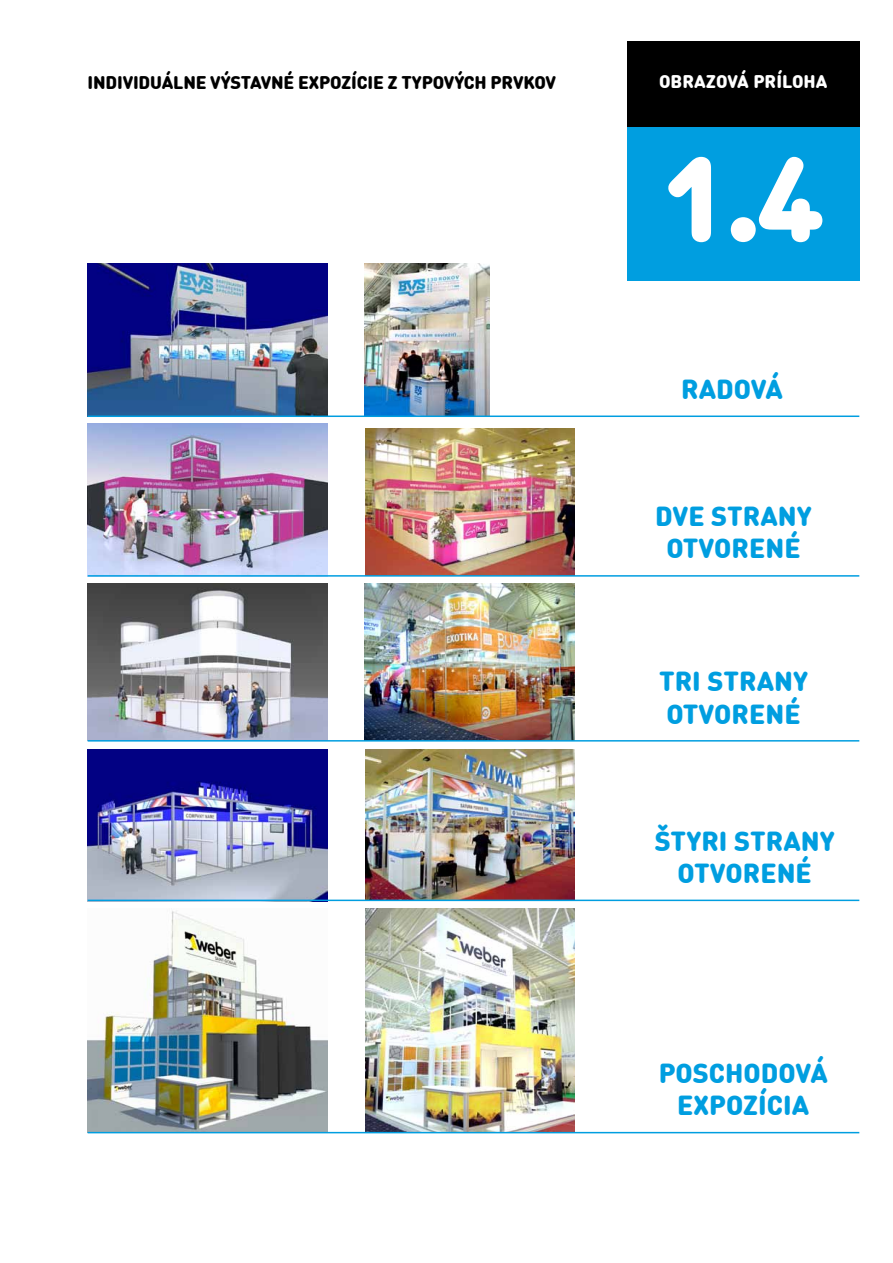
<style>
.page{position:relative;width:893px;height:1263px;background:#fff}
.page>*{position:absolute;margin:0;border:0;box-sizing:border-box;transform-origin:0 0}
.t1{font:900 118.5px "DIN Round Offc Pro";color:#fff}
.t2{font:900 27px/32.4px "DIN Round Offc Pro";color:#009ee0;text-align:center}
.t3{font:900 18px "DIN Round Offc Pro";letter-spacing:-.01em;color:#000}
.t4{font:900 18px "DIN Round Offc Pro";color:#fff}
</style>
<div class="page">
<div style="left:627px;top:126px;width:232px;height:155px;background:#009ee0"></div>
<div style="left:627px;top:41px;width:232px;height:85px;background:#000"></div>
<img style="left:365px;top:264px;width:124px;height:151px">
<img style="left:88px;top:264px;width:240px;height:151px">
<img style="left:88px;top:423px;width:240px;height:152px">
<img style="left:88px;top:584px;width:240px;height:156px">
<img style="left:88px;top:749px;width:240px;height:150px">
<img style="left:88px;top:911px;width:240px;height:221px">
<img style="left:366px;top:429px;width:208px;height:146px">
<img style="left:365px;top:584px;width:209px;height:156px">
<img style="left:366px;top:749px;width:208px;height:150px">
<img style="left:366px;top:909px;width:208px;height:223px">
<hr style="left:88px;top:415px;width:771px;height:2px;background:#009ee0">
<hr style="left:88px;top:575px;width:771px;height:2px;background:#009ee0">
<hr style="left:88px;top:740px;width:771px;height:1px;background:#009ee0">
<hr style="left:88px;top:899px;width:771px;height:2px;background:#009ee0">
<hr style="left:88px;top:1132px;width:771px;height:1px;background:#009ee0">
<p class="t3" style="left:88px;top:70px;width:470px">INDIVIDUÁLNE VÝSTAVNÉ EXPOZÍCIE Z TYPOVÝCH PRVKOV</p>
<p class="t4" style="left:659px;top:68px;width:170px">OBRAZOVÁ PRÍLOHA</p>
<h1 class="t1" style="left:663px;top:114px;width:162px">1.4</h1>
<p class="t2" style="left:681px;top:372px;width:103px">RADOVÁ</p>
<p class="t2" style="left:655px;top:498px;width:157px">DVE STRANY<br>OTVORENÉ</p>
<p class="t2" style="left:659px;top:664px;width:150px;text-align:left">TRI STRANY<br>OTVORENÉ</p>
<p class="t2" style="left:655px;top:824px;width:180px">ŠTYRI STRANY<br>OTVORENÉ</p>
<p class="t2" style="left:659px;top:1056px;width:171px">POSCHODOVÁ<br>EXPOZÍCIA</p>
</div>
